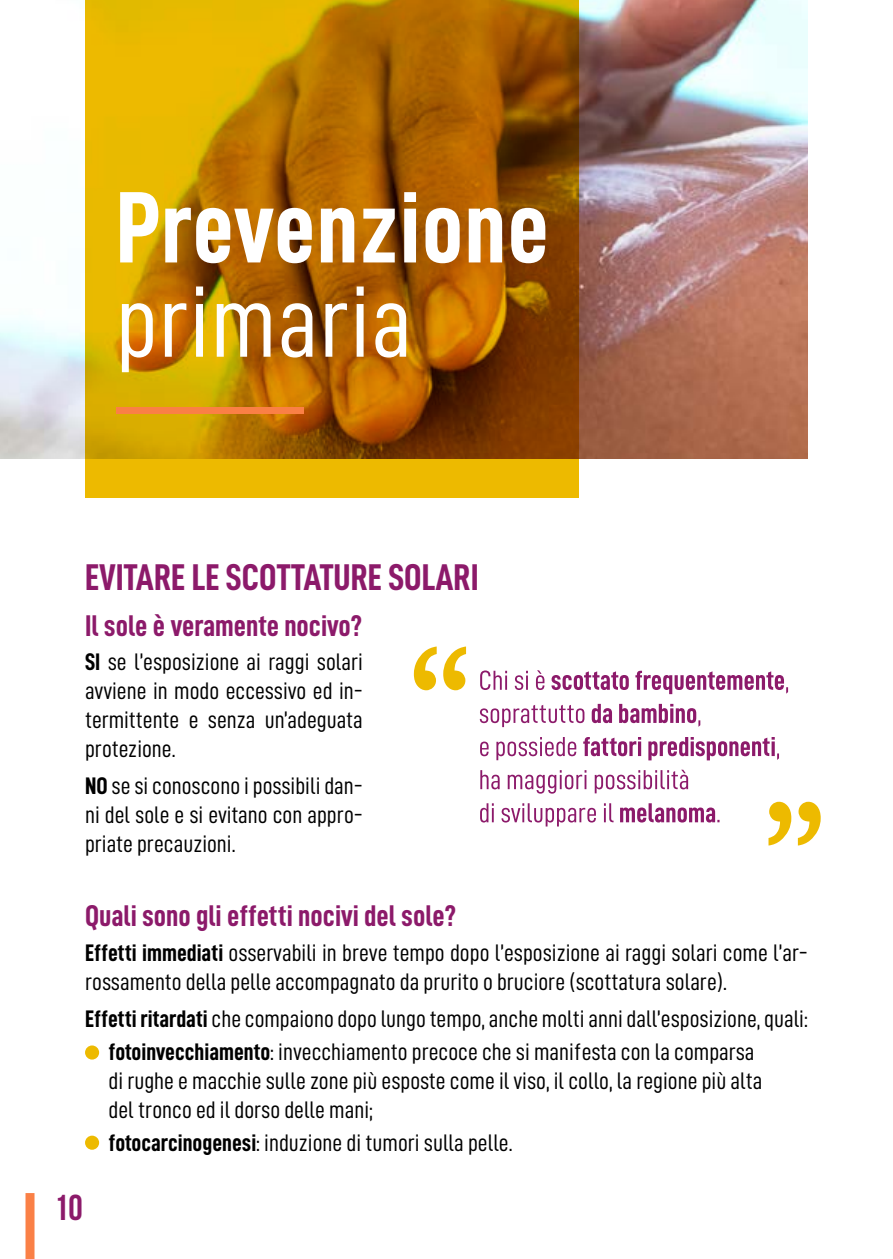
<style>
.page{position:relative;width:893px;height:1259px;background:#fff}
.page>*{position:absolute;margin:0;border:0;box-sizing:border-box;transform-origin:0 0}
.t1{font:102px "D DIN Condensed Bold";letter-spacing:.01em;color:#fff}
.t2{font:102px "D DIN Condensed";letter-spacing:.01em;color:#fff}
.t3{font:37.2px "D DIN Condensed Bold";color:#8c1a6a}
.t4{font:700 36px "Bebas Neue";color:#8c1a6a}
.t5{font:30px "D DIN Condensed Bold";color:#8c1a6a}
.t6{font:24px/28.8px "D DIN Condensed";color:#000}
.s1{font-family:"D DIN Condensed Bold"}
</style>
<div class="page">
<div style="left:26px;top:1193px;width:9px;height:66px;background:#fa8046"></div>
<img style="left:0;top:0;width:808px;height:458px">
<svg style="left:85px;top:0;width:494px;height:497px;background:#b67600"></svg>
<div style="left:116px;top:407px;width:187px;height:7px;background:#fa8046"></div>
<svg style="left:480px;top:803px;width:239px;height:23px"></svg>
<svg style="left:480px;top:769px;width:208px;height:24px"></svg>
<svg style="left:480px;top:737px;width:299px;height:23px"></svg>
<svg style="left:480px;top:704px;width:220px;height:23px"></svg>
<svg style="left:480px;top:670px;width:308px;height:24px"></svg>
<svg style="left:414px;top:646px;width:52px;height:44px"></svg>
<svg style="left:768px;top:801px;width:53px;height:44px"></svg>
<div style="left:85px;top:1045px;width:14px;height:14px;background:#edba00;border-radius:50%"></div>
<div style="left:85px;top:1135px;width:14px;height:14px;background:#edba00;border-radius:50%"></div>
<h1 class="t1" style="left:116px;top:171px;width:435px">Prevenzione</h1>
<h1 class="t2" style="left:116px;top:266px;width:298px">primaria</h1>
<h2 class="t3" style="left:85px;top:557px;width:395px">EVITARE LE SCOTTATURE SOLARI</h2>
<p class="t5" style="left:85px;top:609px;width:279px">Il sole è veramente nocivo?</p>
<p class="t6" style="left:85px;top:647px;width:279px;text-align:justify"><span class="s1">SI</span> se l’esposizione ai raggi solari avviene in modo eccessivo ed in&shy;termittente e senza un’adeguata protezione.</p>
<p class="t6" style="left:85px;top:771px;width:279px;text-align:justify"><span class="s1">NO</span> se si conoscono i possibili dan&shy;ni del sole e si evitano con appro&shy;priate precauzioni.</p>
<p class="t5" style="left:85px;top:899px;width:373px">Quali sono gli effetti nocivi del sole?</p>
<p class="t6" style="left:85px;top:937px;width:724px"><span class="s1">Effetti immediati</span> osservabili in breve tempo dopo l’esposizione ai raggi solari come l’ar&shy;rossamento della pelle accompagnato da prurito o bruciore (scottatura solare).</p>
<p class="t6" style="left:109px;top:1001px;width:701px;line-height:33px;text-indent:-23px"><span class="s1">Effetti ritardati</span> che compaiono dopo lungo tempo, anche molti anni dall’esposizione, quali: <span class="s1">fotoinvecchiamento</span>: invecchiamento precoce che si manifesta con la comparsa</p>
<p class="t6" style="left:109px;top:1065px;width:655px">di rughe e macchie sulle zone più esposte come il viso, il collo, la regione più alta del tronco ed il dorso delle mani;</p>
<p class="t6" style="left:109px;top:1127px;width:406px"><span class="s1">fotocarcinogenesi</span>: induzione di tumori sulla pelle.</p>
<h3 class="t4" style="left:54px;top:1187px;width:30px">10</h3>
</div>
